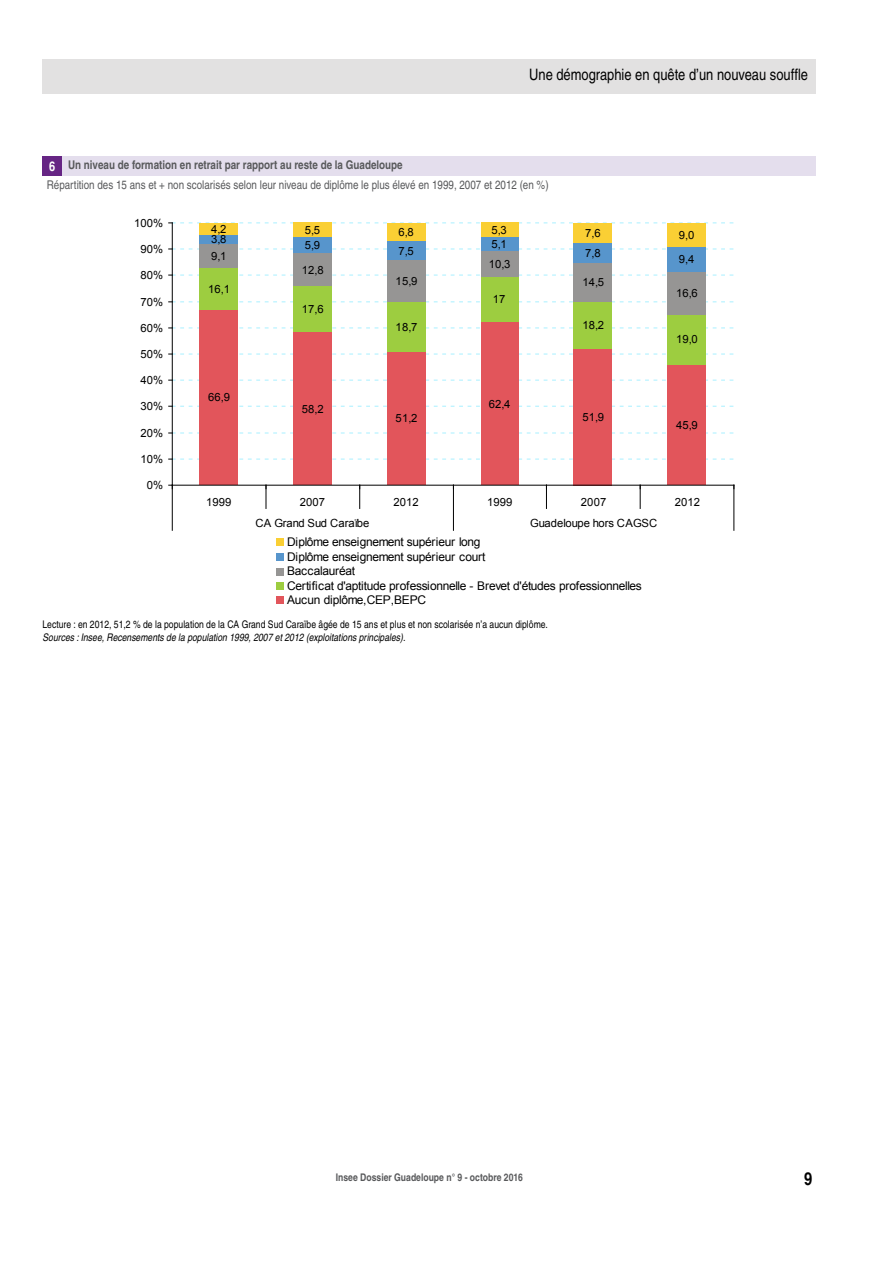
<style>
.page{position:relative;width:893px;height:1263px;background:#fff}
.page>*{position:absolute;margin:0;border:0;box-sizing:border-box;transform-origin:0 0}
.t1{font:700 condensed 18px "Helvetica";color:#000}
.t2{font:condensed 15.75px "Helvetica";color:#000}
.t3{font:700 condensed 13.5px "Helvetica";color:#fff}
.t4{font:12px/14.7px "Arial";letter-spacing:-.025em;color:#000}
.t5{font:condensed 12px "Helvetica";color:#58595b}
.t6{font:700 condensed 12px "Helvetica";color:#58595b}
.t7{font:11.25px "Arial";letter-spacing:.005em;color:#000}
.t8{font:condensed 10.5px "Helvetica";color:#000}
.t9{font:italic condensed 10.5px "Helvetica";color:#000}
.t10{font:700 condensed 10.5px "Helvetica";color:#58595b}
</style>
<div class="page">
<div style="left:43px;top:156px;width:773px;height:20px;background:#e4deed"></div>
<div style="left:43px;top:156px;width:19px;height:20px;background:#662584"></div>
<div style="left:43px;top:60px;width:773px;height:34px;background:#e2e1e1"></div>
<div style="left:200px;top:310px;width:38px;height:175px;background:#e2555b"></div>
<div style="left:293px;top:332px;width:39px;height:153px;background:#e2555b"></div>
<div style="left:387px;top:351px;width:38px;height:134px;background:#e2555b"></div>
<div style="left:481px;top:322px;width:37px;height:163px;background:#e2555b"></div>
<div style="left:574px;top:349px;width:38px;height:136px;background:#e2555b"></div>
<div style="left:668px;top:365px;width:38px;height:120px;background:#e2555b"></div>
<div style="left:200px;top:268px;width:38px;height:42px;background:#9dcd40"></div>
<div style="left:293px;top:286px;width:39px;height:46px;background:#9dcd40"></div>
<div style="left:387px;top:302px;width:38px;height:49px;background:#9dcd40"></div>
<div style="left:481px;top:277px;width:37px;height:45px;background:#9dcd40"></div>
<div style="left:574px;top:301px;width:38px;height:48px;background:#9dcd40"></div>
<div style="left:668px;top:315px;width:38px;height:50px;background:#9dcd40"></div>
<div style="left:200px;top:244px;width:38px;height:24px;background:#969594"></div>
<div style="left:293px;top:252px;width:39px;height:34px;background:#969594"></div>
<div style="left:387px;top:260px;width:38px;height:42px;background:#969594"></div>
<div style="left:481px;top:250px;width:37px;height:27px;background:#969594"></div>
<div style="left:574px;top:263px;width:38px;height:38px;background:#969594"></div>
<div style="left:668px;top:272px;width:38px;height:43px;background:#969594"></div>
<div style="left:200px;top:234px;width:38px;height:10px;background:#5795cc"></div>
<div style="left:293px;top:237px;width:39px;height:15px;background:#5795cc"></div>
<div style="left:387px;top:240px;width:38px;height:20px;background:#5795cc"></div>
<div style="left:481px;top:237px;width:37px;height:13px;background:#5795cc"></div>
<div style="left:574px;top:243px;width:38px;height:20px;background:#5795cc"></div>
<div style="left:668px;top:247px;width:38px;height:25px;background:#5795cc"></div>
<div style="left:200px;top:223px;width:38px;height:11px;background:#facf34"></div>
<div style="left:293px;top:223px;width:39px;height:14px;background:#facf34"></div>
<div style="left:387px;top:223px;width:38px;height:17px;background:#facf34"></div>
<div style="left:481px;top:223px;width:37px;height:14px;background:#facf34"></div>
<div style="left:574px;top:223px;width:38px;height:20px;background:#facf34"></div>
<div style="left:668px;top:223px;width:38px;height:24px;background:#facf34"></div>
<hr style="left:172px;top:223px;width:1px;height:262px;background:#000">
<svg style="left:169px;top:459px;width:565px;height:1px"></svg>
<svg style="left:169px;top:433px;width:565px;height:1px"></svg>
<svg style="left:169px;top:406px;width:565px;height:1px"></svg>
<svg style="left:169px;top:380px;width:565px;height:1px"></svg>
<svg style="left:169px;top:354px;width:565px;height:1px"></svg>
<svg style="left:169px;top:328px;width:565px;height:1px"></svg>
<svg style="left:169px;top:302px;width:565px;height:1px"></svg>
<svg style="left:169px;top:275px;width:565px;height:1px"></svg>
<svg style="left:169px;top:249px;width:565px;height:1px"></svg>
<svg style="left:169px;top:223px;width:565px;height:1px"></svg>
<hr style="left:172px;top:485px;width:562px;height:1px;background:#000">
<svg style="left:266px;top:485px;width:1px;height:23px"></svg>
<svg style="left:359px;top:486px;width:1px;height:22px"></svg>
<svg style="left:546px;top:486px;width:1px;height:22px"></svg>
<svg style="left:640px;top:486px;width:1px;height:22px"></svg>
<hr style="left:172px;top:485px;width:1px;height:45px;background:#000">
<hr style="left:734px;top:485px;width:1px;height:45px;background:#000">
<hr style="left:453px;top:485px;width:1px;height:45px;background:#000">
<div style="left:277px;top:538px;width:7px;height:8px;background:#facf34"></div>
<div style="left:277px;top:553px;width:7px;height:8px;background:#5795cc"></div>
<div style="left:277px;top:568px;width:7px;height:7px;background:#969594"></div>
<div style="left:277px;top:582px;width:7px;height:7px;background:#9dcd40"></div>
<div style="left:277px;top:596px;width:7px;height:8px;background:#e2555b"></div>
<h2 class="t2" style="left:529px;top:66px;width:280px">Une démographie en quête d’un nouveau souffle</h2>
<p class="t6" style="left:68px;top:158px;width:336px">Un niveau de formation en retrait par rapport au reste de la Guadeloupe</p>
<p class="t5" style="left:47px;top:178px;width:503px">Répartition des 15 ans et + non scolarisés selon leur niveau de diplôme le plus élevé en 1999, 2007 et 2012 (en %)</p>
<p class="t3" style="left:49px;top:158px;width:8px">6</p>
<p class="t7" style="left:134px;top:216px;width:31px">100%</p>
<p class="t7" style="left:141px;top:242px;width:24px">90%</p>
<p class="t7" style="left:141px;top:268px;width:24px">80%</p>
<p class="t7" style="left:141px;top:295px;width:24px">70%</p>
<p class="t7" style="left:141px;top:321px;width:24px">60%</p>
<p class="t7" style="left:141px;top:347px;width:24px">50%</p>
<p class="t7" style="left:141px;top:373px;width:24px">40%</p>
<p class="t7" style="left:141px;top:399px;width:24px">30%</p>
<p class="t7" style="left:141px;top:426px;width:24px">20%</p>
<p class="t7" style="left:141px;top:452px;width:24px">10%</p>
<p class="t7" style="left:147px;top:478px;width:18px">0%</p>
<p class="t7" style="left:211px;top:221px;width:17px">4,2</p>
<p class="t7" style="left:305px;top:223px;width:17px">5,5</p>
<p class="t7" style="left:398px;top:224px;width:17px">6,8</p>
<p class="t7" style="left:491px;top:223px;width:17px">5,3</p>
<p class="t7" style="left:585px;top:226px;width:17px">7,6</p>
<p class="t7" style="left:679px;top:228px;width:17px">9,0</p>
<p class="t7" style="left:211px;top:232px;width:17px">3,8</p>
<p class="t7" style="left:491px;top:236px;width:17px">5,1</p>
<p class="t7" style="left:305px;top:238px;width:17px">5,9</p>
<p class="t7" style="left:398px;top:243px;width:17px">7,5</p>
<p class="t7" style="left:585px;top:245px;width:17px">7,8</p>
<p class="t7" style="left:211px;top:249px;width:17px">9,1</p>
<p class="t7" style="left:679px;top:252px;width:17px">9,4</p>
<p class="t7" style="left:489px;top:257px;width:23px">10,3</p>
<p class="t7" style="left:302px;top:262px;width:23px">12,8</p>
<p class="t7" style="left:396px;top:274px;width:23px">15,9</p>
<p class="t7" style="left:582px;top:275px;width:23px">14,5</p>
<p class="t7" style="left:208px;top:281px;width:23px">16,1</p>
<p class="t7" style="left:676px;top:286px;width:23px">16,6</p>
<p class="t7" style="left:493px;top:292px;width:14px">17</p>
<p class="t7" style="left:302px;top:302px;width:23px">17,6</p>
<p class="t7" style="left:208px;top:390px;width:23px">66,9</p>
<p class="t7" style="left:302px;top:401px;width:23px">58,2</p>
<p class="t7" style="left:396px;top:319px;width:23px">18,7</p>
<p class="t7" style="left:396px;top:411px;width:23px">51,2</p>
<p class="t7" style="left:489px;top:396px;width:23px">62,4</p>
<p class="t7" style="left:582px;top:318px;width:23px">18,2</p>
<p class="t7" style="left:582px;top:410px;width:23px">51,9</p>
<p class="t7" style="left:676px;top:332px;width:23px">19,0</p>
<p class="t7" style="left:676px;top:417px;width:23px">45,9</p>
<p class="t7" style="left:206px;top:494px;width:27px">1999</p>
<p class="t7" style="left:300px;top:494px;width:27px">2007</p>
<p class="t7" style="left:394px;top:494px;width:27px">2012</p>
<p class="t7" style="left:487px;top:494px;width:27px">1999</p>
<p class="t7" style="left:581px;top:494px;width:27px">2007</p>
<p class="t7" style="left:675px;top:494px;width:27px">2012</p>
<p class="t7" style="left:255px;top:516px;width:116px">CA Grand Sud Caraïbe</p>
<p class="t7" style="left:530px;top:516px;width:129px">Guadeloupe hors CAGSC</p>
<p class="t4" style="left:287px;top:534px;width:356px">Diplôme enseignement supérieur long<br>Diplôme enseignement supérieur court<br>Baccalauréat<br>Certificat d'aptitude professionnelle - Brevet d'études professionnelles Aucun diplôme,CEP,BEPC</p>
<p class="t8" style="left:43px;top:618px;width:507px">Lecture : en 2012, 51,2 % de la population de la CA Grand Sud Caraïbe âgée de 15 ans et plus et non scolarisée n’a aucun diplôme.</p>
<p class="t9" style="left:43px;top:631px;width:364px">Sources : Insee, Recensements de la population 1999, 2007 et 2012 (exploitations principales).</p>
<p class="t10" style="left:336px;top:1170px;width:189px">Insee Dossier Guadeloupe n° 9 - octobre 2016</p>
<h1 class="t1" style="left:804px;top:1167px;width:10px">9</h1>
</div>
